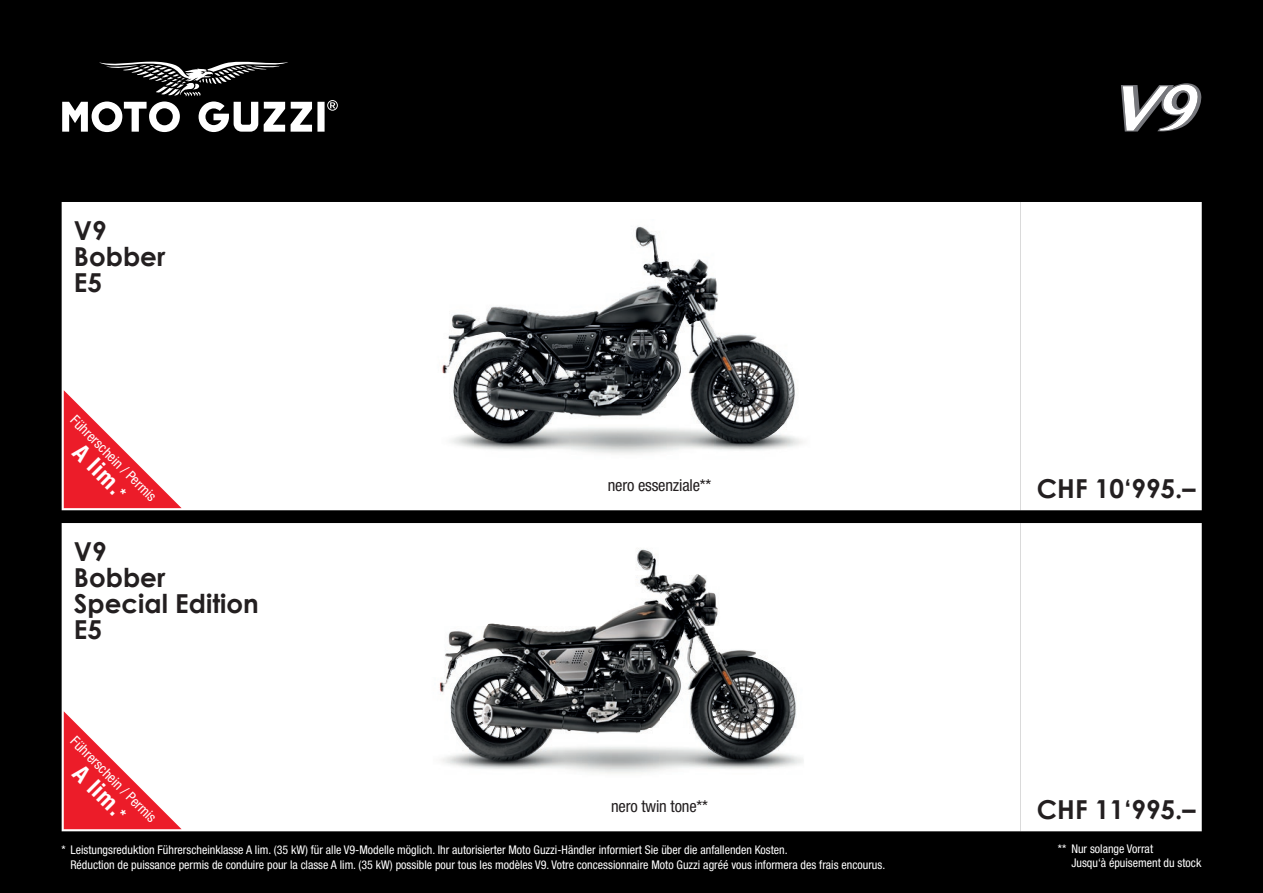
<style>
.page{position:relative;width:1263px;height:893px;background:#000}
.page>*{position:absolute;margin:0;border:0;box-sizing:border-box;transform-origin:0 0}
.t1{font:700 26.1px/26.1px "Century Gothic";color:#231f20}
.t2{font:700 condensed 23.55px "Helvetica Neue LT Pro";color:#fff}
.t3{font:condensed 16.5px "Helvetica Neue LT Pro";letter-spacing:-.01em;color:#231f20}
.t4{font:condensed 14.1px "Helvetica Neue LT Pro";color:#fff}
.t5{font:condensed 12px/14.4px "Helvetica Neue LT Pro";color:#fff}
.s1{font-size:15.15px}
</style>
<div class="page">
<svg style="left:62px;top:62px;width:276px;height:70px"></svg>
<div style="left:62px;top:202px;width:958px;height:629px;background:#fff"></div>
<svg style="left:1020px;top:202px;width:182px;height:629px;background:#f7f7f7"></svg>
<svg style="left:64px;top:711px;width:118px;height:118px;background:#f58e95"></svg>
<svg style="left:64px;top:390px;width:118px;height:118px;background:#f58e94"></svg>
<img style="left:427px;top:219px;width:386px;height:257px">
<img style="left:636px;top:228px;width:38px;height:67px">
<img style="left:422px;top:525px;width:382px;height:254px">
<img style="left:589px;top:550px;width:83px;height:80px">
<svg style="left:1121px;top:83px;width:80px;height:49px"></svg>
<h1 class="t1" style="left:74px;top:217px;width:93px">V9<br>Bobber<br>E5</h1>
<p class="t4" style="left:79px;top:412px;width:116px;rotate:45deg">Führerschein / Permis</p>
<h2 class="t2" style="left:87px;top:438px;width:68px;rotate:45deg">A lim.<span class="s1">*</span></h2>
<h1 class="t1" style="left:74px;top:538px;width:186px">V9<br>Bobber<br>Special Edition<br>E5</h1>
<p class="t4" style="left:79px;top:733px;width:116px;rotate:45deg">Führerschein / Permis</p>
<h2 class="t2" style="left:87px;top:759px;width:68px;rotate:45deg">A lim.<span class="s1">*</span></h2>
<h3 class="t3" style="left:608px;top:476px;width:105px">nero essenziale**</h3>
<h3 class="t3" style="left:611px;top:797px;width:98px">nero twin tone**</h3>
<p class="t5" style="left:70px;top:843px;width:816px;text-indent:-9px">* Leistungsreduktion Führerscheinklasse A lim. (35 kW) für alle V9-Modelle möglich. Ihr autorisierter Moto Guzzi-Händler informiert Sie über die anfallenden Kosten.<br>Réduction de puissance permis de conduire pour la classe A lim. (35 kW) possible pour tous les modèles V9. Votre concessionnaire Moto Guzzi agréé vous informera des frais encourus.</p>
<h1 class="t1" style="left:1037px;top:475px;width:160px">CHF 10‘995.–</h1>
<h1 class="t1" style="left:1037px;top:796px;width:160px">CHF 11‘995.–</h1>
<p class="t5" style="left:1071px;top:841px;width:131px;text-indent:-14px">** Nur solange Vorrat<br>Jusqu‘à épuisement du stock</p>
</div>
